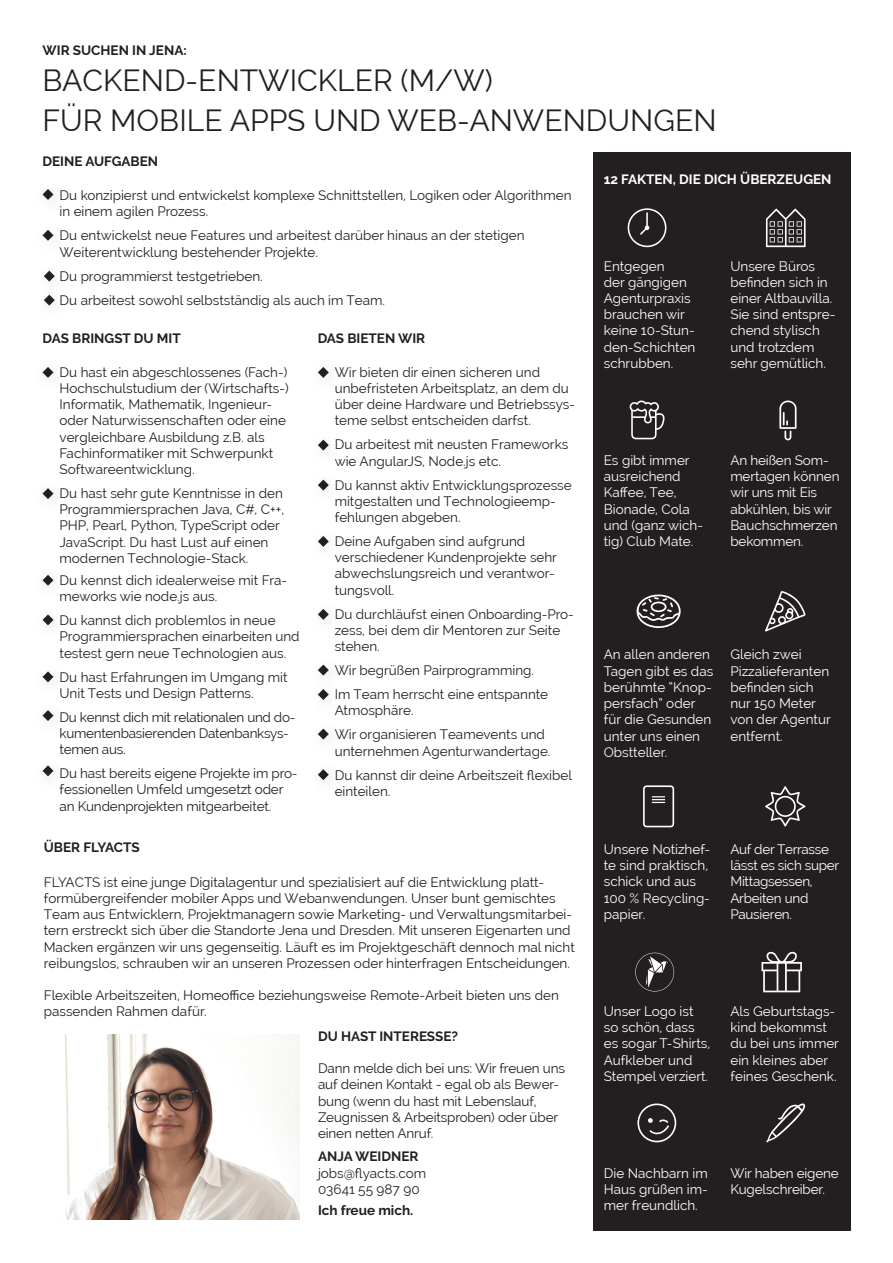
<style>
.page{position:relative;width:893px;height:1263px;background:#fff}
.page>*{position:absolute;margin:0;border:0;box-sizing:border-box;transform-origin:0 0}
.t1{font:30px/39.6px "Raleway";color:#231f20}
.t2{font:13.5px/16.2px "Raleway";color:#231f20}
.t3{font:13.5px/16.2px "Raleway";color:#fff}
.t4{font:700 13.5px "Raleway";color:#231f20}
.t5{font:13.5px/16.2px "Raleway";letter-spacing:-.02em;color:#231f20}
.t6{font:13.5px/16.2px "Raleway";letter-spacing:-.02em;color:#fff}
.t7{font:700 13.5px "Raleway";color:#fff}
</style>
<div class="page">
<div style="left:593px;top:153px;width:257px;height:1078px;background:#231f20"></div>
<svg style="left:628px;top:208px;width:38px;height:39px"></svg>
<svg style="left:629px;top:400px;width:35px;height:39px"></svg>
<svg style="left:766px;top:1103px;width:39px;height:39px"></svg>
<svg style="left:637px;top:1103px;width:39px;height:39px"></svg>
<svg style="left:766px;top:208px;width:39px;height:39px"></svg>
<svg style="left:635px;top:953px;width:39px;height:38px"></svg>
<div style="left:643px;top:785px;width:31px;height:42px;border:2px solid #fff;border-radius:3px"></div>
<svg style="left:652px;top:796px;width:13px;height:7px"></svg>
<svg style="left:761px;top:951px;width:41px;height:41px"></svg>
<svg style="left:765px;top:786px;width:40px;height:41px"></svg>
<svg style="left:765px;top:591px;width:40px;height:40px"></svg>
<svg style="left:779px;top:400px;width:18px;height:40px"></svg>
<svg style="left:637px;top:594px;width:44px;height:34px"></svg>
<img style="left:65px;top:1034px;width:235px;height:186px">
<svg style="left:43px;top:189px;width:10px;height:11px"></svg>
<svg style="left:43px;top:230px;width:10px;height:11px"></svg>
<svg style="left:44px;top:271px;width:11px;height:11px"></svg>
<svg style="left:44px;top:295px;width:11px;height:11px"></svg>
<svg style="left:43px;top:367px;width:10px;height:11px"></svg>
<svg style="left:318px;top:367px;width:11px;height:11px"></svg>
<svg style="left:318px;top:440px;width:11px;height:11px"></svg>
<svg style="left:318px;top:480px;width:11px;height:11px"></svg>
<svg style="left:318px;top:536px;width:11px;height:11px"></svg>
<svg style="left:318px;top:609px;width:11px;height:11px"></svg>
<svg style="left:318px;top:665px;width:11px;height:10px"></svg>
<svg style="left:318px;top:689px;width:11px;height:11px"></svg>
<svg style="left:318px;top:729px;width:11px;height:10px"></svg>
<svg style="left:318px;top:769px;width:11px;height:11px"></svg>
<svg style="left:43px;top:488px;width:10px;height:11px"></svg>
<svg style="left:43px;top:575px;width:10px;height:11px"></svg>
<svg style="left:43px;top:614px;width:10px;height:11px"></svg>
<svg style="left:43px;top:671px;width:10px;height:11px"></svg>
<svg style="left:43px;top:710px;width:10px;height:11px"></svg>
<svg style="left:43px;top:765px;width:10px;height:11px"></svg>
<p class="t4" style="left:43px;top:43px;width:146px">WIR SUCHEN IN JENA:</p>
<h1 class="t1" style="left:43px;top:61px;width:675px">BACKEND-ENTWICKLER (M/W)<br>FÜR MOBILE APPS UND WEB-ANWENDUNGEN</h1>
<p class="t4" style="left:43px;top:154px;width:117px">DEINE AUFGABEN</p>
<p class="t2" style="left:60px;top:187px;width:513px">Du konzipierst und entwickelst komplexe Schnittstellen, Logiken oder Algorithmen in einem agilen Prozess.</p>
<p class="t2" style="left:60px;top:228px;width:466px">Du entwickelst neue Features und arbeitest darüber hinaus an der stetigen<br>Weiterentwicklung bestehender Projekte.</p>
<p class="t2" style="left:60px;top:264px;width:327px;line-height:24px">Du programmierst testgetrieben.<br>Du arbeitest sowohl selbstständig als auch im Team.</p>
<p class="t4" style="left:43px;top:330px;width:140px">DAS BRINGST DU MIT</p>
<p class="t2" style="left:60px;top:364px;width:231px">Du hast ein abgeschlossenes (Fach-)<br>Hochschulstudium der (Wirtschafts-)<br>Informatik, Mathematik, Ingenieur&shy;oder Naturwissenschaften oder eine vergleichbare Ausbildung z.B. als Fachinformatiker mit Schwerpunkt Softwareentwicklung.</p>
<p class="t2" style="left:60px;top:485px;width:226px">Du hast sehr gute Kenntnisse in den Programmiersprachen Java, C#, C++, PHP, Pearl, Python, TypeScript oder JavaScript. Du hast Lust auf einen modernen Technologie-Stack.</p>
<p class="t2" style="left:60px;top:572px;width:229px">Du kennst dich idealerweise mit Fra&shy;meworks wie node.js aus.</p>
<p class="t2" style="left:60px;top:612px;width:242px">Du kannst dich problemlos in neue<br>Programmiersprachen einarbeiten und testest gern neue Technologien aus.</p>
<p class="t2" style="left:60px;top:669px;width:230px">Du hast Erfahrungen im Umgang mit<br>Unit Tests und Design Patterns.</p>
<p class="t5" style="left:60px;top:709px;width:238px">Du kennst dich mit relationalen und do&shy;kumentenbasierenden Datenbanksys&shy;temen aus.</p>
<p class="t2" style="left:60px;top:765px;width:240px">Du hast bereits eigene Projekte im pro&shy;fessionellen Umfeld umgesetzt oder an Kundenprojekten mitgearbeitet.</p>
<p class="t4" style="left:318px;top:330px;width:109px">DAS BIETEN WIR</p>
<p class="t2" style="left:335px;top:364px;width:242px">Wir bieten dir einen sicheren und unbefristeten Arbeitsplatz, an dem du über deine Hardware und Betriebssys&shy;teme selbst entscheiden darfst.</p>
<p class="t2" style="left:335px;top:436px;width:235px">Du arbeitest mit neusten Frameworks wie AngularJS, Node.js etc.</p>
<p class="t2" style="left:335px;top:477px;width:239px">Du kannst aktiv Entwicklungsprozesse mitgestalten und Technologieemp&shy;fehlungen abgeben.</p>
<p class="t2" style="left:335px;top:533px;width:224px">Deine Aufgaben sind aufgrund verschiedener Kundenprojekte sehr abwechslungsreich und verantwor&shy;tungsvoll.</p>
<p class="t2" style="left:335px;top:606px;width:241px">Du durchläufst einen Onboarding-Pro&shy;zess, bei dem dir Mentoren zur Seite stehen.</p>
<p class="t2" style="left:335px;top:658px;width:215px;line-height:24px">Wir begrüßen Pairprogramming.<br>Im Team herrscht eine entspannte</p>
<p class="t2" style="left:335px;top:698px;width:212px;line-height:24px">Atmosphäre.<br>Wir organisieren Teamevents und</p>
<p class="t2" style="left:335px;top:739px;width:239px;line-height:24px">unternehmen Agenturwandertage.<br>Du kannst dir deine Arbeitszeit flexibel</p>
<p class="t2" style="left:335px;top:783px;width:57px">einteilen.</p>
<p class="t4" style="left:44px;top:840px;width:97px">ÜBER FLYACTS</p>
<p class="t2" style="left:44px;top:874px;width:533px">FLYACTS ist eine junge Digitalagentur und spezialisiert auf die Entwicklung platt&shy;formübergreifender mobiler Apps und Webanwendungen. Unser bunt gemischtes Team aus Entwicklern, Projektmanagern sowie Marketing- und Verwaltungsmitarbei&shy;tern erstreckt sich über die Standorte Jena und Dresden. Mit unseren Eigenarten und Macken ergänzen wir uns gegenseitig. Läuft es im Projektgeschäft dennoch mal nicht reibungslos, schrauben wir an unseren Prozessen oder hinterfragen Entscheidungen.</p>
<p class="t2" style="left:44px;top:987px;width:516px">Flexible Arbeitszeiten, Homeoffice beziehungsweise Remote-Arbeit bieten uns den passenden Rahmen dafür.</p>
<p class="t4" style="left:318px;top:1028px;width:142px">DU HAST INTERESSE?</p>
<p class="t2" style="left:318px;top:1060px;width:249px">Dann melde dich bei uns: Wir freuen uns auf deinen Kontakt - egal ob als Bewer&shy;bung (wenn du hast mit Lebenslauf, Zeugnissen &amp; Arbeitsproben) oder über einen netten Anruf.</p>
<p class="t4" style="left:318px;top:1149px;width:102px">ANJA WEIDNER</p>
<p class="t2" style="left:318px;top:1165px;width:110px">jobs@flyacts.com<br>03641 55 987 90</p>
<p class="t4" style="left:318px;top:1203px;width:97px">Ich freue mich.</p>
<p class="t7" style="left:604px;top:171px;width:229px">12 FAKTEN, DIE DICH ÜBERZEUGEN</p>
<p class="t3" style="left:604px;top:258px;width:93px">Entgegen<br>der gängigen<br>Agenturpraxis brauchen wir keine 10-Stun&shy;den-Schichten schrubben.</p>
<p class="t3" style="left:730px;top:258px;width:107px">Unsere Büros befinden sich in einer Altbauvilla.<br>Sie sind entspre&shy;chend stylisch und trotzdem sehr gemütlich.</p>
<p class="t3" style="left:604px;top:452px;width:101px">Es gibt immer ausreichend<br>Kaffee, Tee,<br>Bionade, Cola und (ganz wich&shy;tig) Club Mate.</p>
<p class="t3" style="left:730px;top:452px;width:111px">An heißen Som&shy;mertagen können wir uns mit Eis abkühlen, bis wir<br>Bauchschmerzen bekommen.</p>
<p class="t3" style="left:604px;top:647px;width:111px">An allen anderen<br>Tagen gibt es das berühmte “Knop&shy;persfach” oder für die Gesunden unter uns einen<br>Obstteller.</p>
<p class="t3" style="left:730px;top:647px;width:102px">Gleich zwei<br>Pizzalieferanten befinden sich nur 150 Meter von der Agentur entfernt.</p>
<p class="t3" style="left:604px;top:841px;width:108px">Unsere Notizhef&shy;te sind praktisch, schick und aus<br>100 % Recycling&shy;papier.</p>
<p class="t6" style="left:730px;top:841px;width:110px">Auf der Terrasse lässt es sich super<br>Mittagsessen,<br>Arbeiten und<br>Pausieren.</p>
<p class="t3" style="left:604px;top:1003px;width:108px">Unser Logo ist so schön, dass es sogar T-Shirts,<br>Aufkleber und<br>Stempel verziert.</p>
<p class="t3" style="left:730px;top:1003px;width:110px">Als Geburtstags&shy;kind bekommst du bei uns immer ein kleines aber feines Geschenk.</p>
<p class="t3" style="left:604px;top:1165px;width:106px;text-align:justify">Die Nachbarn im Haus grüßen im&shy;mer freundlich.</p>
<p class="t3" style="left:730px;top:1165px;width:110px">Wir haben eigene<br>Kugelschreiber.</p>
</div>
